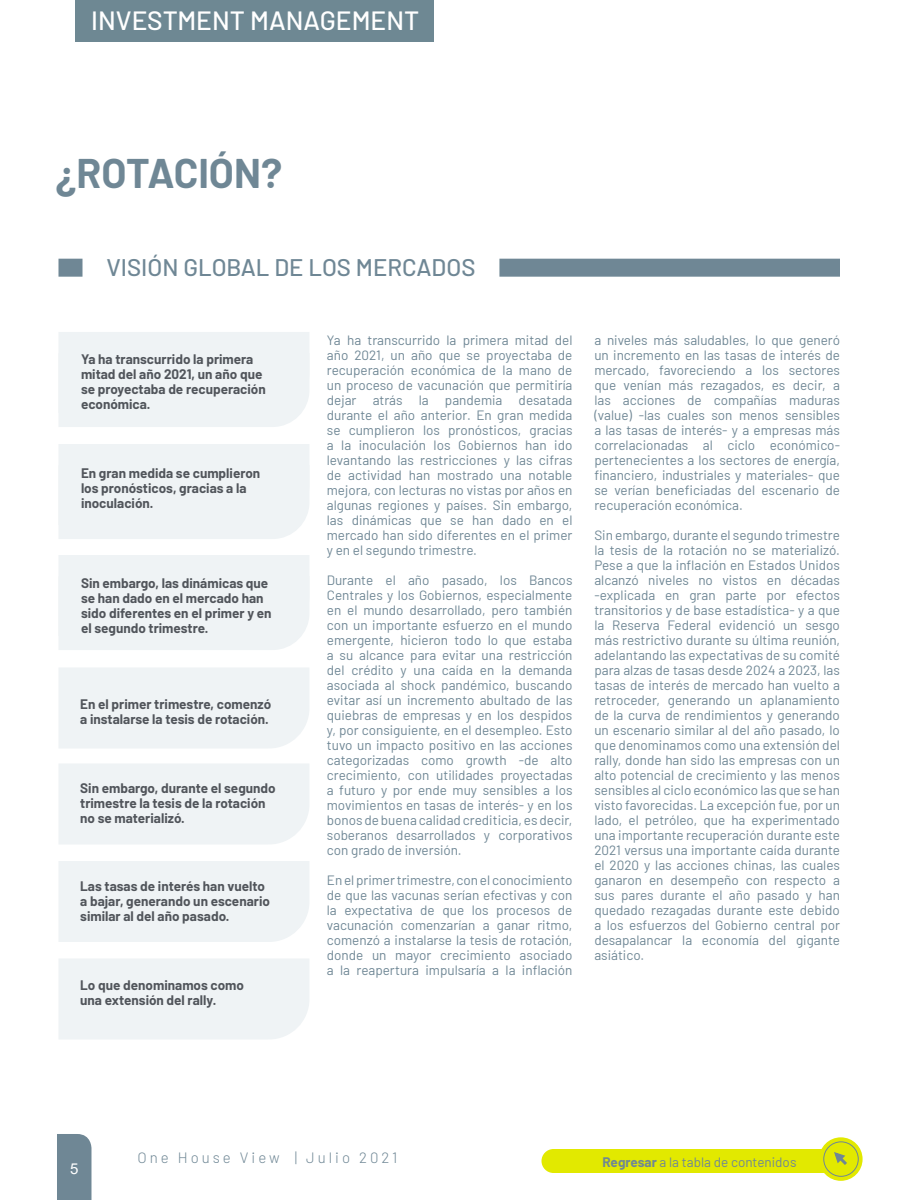
<style>
.page{position:relative;width:900px;height:1200px;background:#fff}
.page>*{position:absolute;margin:0;border:0;box-sizing:border-box;transform-origin:0 0}
.t1{font:700 40.5px "Barlow";color:#6f8795}
.t2{font:500 26.4px "Barlow";color:#fff}
.t3{font:500 24px "Barlow";color:#6f8795}
.t4{font:300 15px "Barlow";letter-spacing:.2em;color:#6f8795}
.t5{font:15px "Arial";color:#fff}
.t6{font:13.5px/15px "Barlow";color:#6f8795;text-align:justify}
.t7{font:700 13.5px/15px "Barlow";color:#51555b}
.s1{font-weight:700}
</style>
<div class="page">
<div style="left:58px;top:332px;width:251px;height:95px;background:#eff3f5"></div>
<div style="left:58px;top:444px;width:251px;height:95px;background:#eff3f5"></div>
<div style="left:58px;top:555px;width:251px;height:95px;background:#eff3f5"></div>
<div style="left:59px;top:668px;width:250px;height:80px;background:#eff3f5"></div>
<div style="left:59px;top:959px;width:250px;height:80px;background:#eff3f5"></div>
<div style="left:59px;top:861px;width:250px;height:81px;background:#eff3f5"></div>
<div style="left:59px;top:764px;width:250px;height:80px;background:#eff3f5"></div>
<div style="left:58px;top:259px;width:24px;height:18px;background:#6f8795"></div>
<div style="left:499px;top:259px;width:341px;height:18px;background:#6f8795"></div>
<div style="left:57px;top:1134px;width:34px;height:66px;background:#6f8795"></div>
<div style="left:542px;top:1149px;width:319px;height:24px;background:#e2e900;border-radius:12px"></div>
<svg style="left:819px;top:1137px;width:44px;height:44px"></svg>
<svg style="left:832px;top:1150px;width:18px;height:18px"></svg>
<div style="left:823px;top:1141px;width:36px;height:36px;border:1px solid #6f8795;border-radius:50%"></div>
<div style="left:76px;top:0;width:358px;height:41px;background:#6e8893"></div>
<h2 class="t2" style="left:91px;top:2px;width:330px">INVESTMENT MANAGEMENT</h2>
<h1 class="t1" style="left:56px;top:143px;width:228px">¿ROTACIÓN?</h1>
<h3 class="t3" style="left:106px;top:250px;width:370px">VISIÓN GLOBAL DE LOS MERCADOS</h3>
<p class="t7" style="left:81px;top:350px;width:186px">Ya ha transcurrido la primera mitad del año 2021, un año que se proyectaba de recuperación económica.</p>
<p class="t7" style="left:81px;top:465px;width:181px">En gran medida se cumplieron los pronósticos, gracias a la inoculación.</p>
<p class="t7" style="left:81px;top:575px;width:192px">Sin embargo, las dinámicas que se han dado en el mercado han sido diferentes en el primer y en el segundo trimestre.</p>
<p class="t7" style="left:80px;top:696px;width:192px">En el primer trimestre, comenzó a instalarse la tesis de rotación.</p>
<p class="t7" style="left:80px;top:780px;width:197px">Sin embargo, durante el segundo trimestre la tesis de la rotación no se materializó.</p>
<p class="t7" style="left:80px;top:878px;width:191px">Las tasas de interés han vuelto a bajar, generando un escenario similar al del año pasado.</p>
<p class="t7" style="left:80px;top:977px;width:165px">Lo que denominamos como una extensión del rally.</p>
<p class="t6" style="left:327px;top:332px;width:247px">Ya ha transcurrido la primera mitad del año 2021, un año que se proyectaba de recuperación económica de la mano de un proceso de vacunación que permitiría dejar atrás la pandemia desatada durante el año anterior. En gran medida se cumplieron los pronósticos, gracias a la inoculación los Gobiernos han ido levantando las restricciones y las cifras de actividad han mostrado una notable mejora, con lecturas no vistas por años en algunas regiones y países. Sin embargo, las dinámicas que se han dado en el mercado han sido diferentes en el primer y en el segundo trimestre.</p>
<p class="t6" style="left:327px;top:572px;width:247px">Durante el año pasado, los Bancos Centrales y los Gobiernos, especialmente en el mundo desarrollado, pero también con un importante esfuerzo en el mundo emergente, hicieron todo lo que estaba a su alcance para evitar una restricción del crédito y una caída en la demanda asociada al shock pandémico, buscando evitar así un incremento abultado de las quiebras de empresas y en los despidos y, por consiguiente, en el desempleo. Esto tuvo un impacto positivo en las acciones categorizadas como growth -de alto crecimiento, con utilidades proyectadas a futuro y por ende muy sensibles a los movimientos en tasas de interés- y en los bonos de buena calidad crediticia, es decir, soberanos desarrollados y corporativos con grado de inversión.</p>
<p class="t6" style="left:327px;top:872px;width:247px">En el primer trimestre, con el conocimiento de que las vacunas serían efectivas y con la expectativa de que los procesos de vacunación comenzarían a ganar ritmo, comenzó a instalarse la tesis de rotación, donde un mayor crecimiento asociado a la reapertura impulsaría a la inflación</p>
<p class="t6" style="left:594px;top:332px;width:247px">a niveles más saludables, lo que generó un incremento en las tasas de interés de mercado, favoreciendo a los sectores que venían más rezagados, es decir, a las acciones de compañías maduras (value) -las cuales son menos sensibles a las tasas de interés- y a empresas más correlacionadas al ciclo económico&shy;pertenecientes a los sectores de energía, financiero, industriales y materiales- que se verían beneficiadas del escenario de recuperación económica.</p>
<p class="t6" style="left:594px;top:527px;width:247px">Sin embargo, durante el segundo trimestre la tesis de la rotación no se materializó.<br>Pese a que la inflación en Estados Unidos alcanzó niveles no vistos en décadas -explicada en gran parte por efectos transitorios y de base estadística- y a que la Reserva Federal evidenció un sesgo más restrictivo durante su última reunión, adelantando las expectativas de su comité para alzas de tasas desde 2024 a 2023, las tasas de interés de mercado han vuelto a retroceder, generando un aplanamiento de la curva de rendimientos y generando un escenario similar al del año pasado, lo que denominamos como una extensión del rally, donde han sido las empresas con un alto potencial de crecimiento y las menos sensibles al ciclo económico las que se han visto favorecidas. La excepción fue, por un lado, el petróleo, que ha experimentado una importante recuperación durante este 2021 versus una importante caída durante el 2020 y las acciones chinas, las cuales ganaron en desempeño con respecto a sus pares durante el año pasado y han quedado rezagadas durante este debido a los esfuerzos del Gobierno central por desapalancar la economía del gigante asiático.</p>
<p class="t5" style="left:70px;top:1158px;width:10px">5</p>
<p class="t4" style="left:138px;top:1147px;width:261px">One House View | Julio 2021</p>
<p class="t6" style="left:602px;top:1154px;width:196px"><span class="s1">Regresar</span> a la tabla de contenidos</p>
</div>
